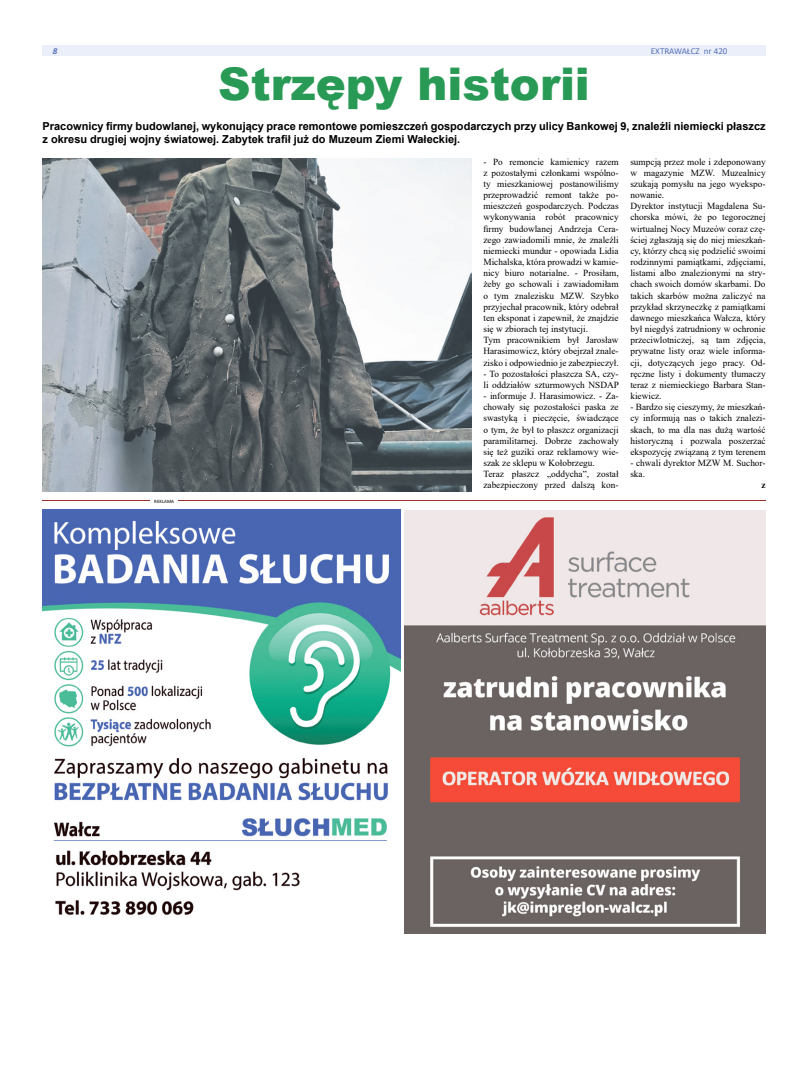
<style>
.page{position:relative;width:794px;height:1092px;background:#fff}
.page>*{position:absolute;margin:0;border:0;box-sizing:border-box;transform-origin:0 0}
.t1{font:900 45px "Arial";color:#299a55}
.t2{font:700 11px/13.2px "Arial";color:#000}
.t3{font:9.3px/11.2px "Times New Roman";color:#000}
.t4{font:700 9.3px "Times New Roman";color:#000}
.t5{font:9px "Calibri";color:#5570b6}
.t6{font:italic 700 9px "Calibri";color:#5b72b9}
.t7{font:5px "Calibri";color:#000}
</style>
<div class="page">
<div style="left:43px;top:45px;width:722px;height:11px;background:#ebeff9"></div>
<img style="left:43px;top:509px;width:358px;height:406px">
<hr style="left:43px;top:500px;width:722px;height:1px;background:#9e2e2d">
<hr style="left:151px;top:499px;width:27px;height:4px;background:#fff">
<img style="left:43px;top:158px;width:429px;height:333px">
<img style="left:404px;top:510px;width:361px;height:423px">
<p class="t6" style="left:53px;top:44px;width:6px">8</p>
<p class="t5" style="left:651px;top:44px;width:78px">EXTRAWAŁCZ nr 420</p>
<h1 class="t1" style="left:218px;top:51px;width:373px">Strzępy historii</h1>
<p class="t2" style="left:43px;top:120px;width:724px">Pracownicy firmy budowlanej, wykonujący prace remontowe pomieszczeń gospodarczych przy ulicy Bankowej 9, znaleźli niemiecki płaszcz z okresu drugiej wojny światowej. Zabytek trafił już do Muzeum Ziemi Wałeckiej.</p>
<p class="t3" style="left:483px;top:155px;width:137px">- Po remoncie kamienicy razem z pozostałymi członkami wspólno&shy;ty mieszkaniowej postanowiliśmy przeprowadzić remont także po&shy;mieszczeń gospodarczych. Podczas wykonywania robót pracownicy firmy budowlanej Andrzeja Cera&shy;zego zawiadomili mnie, że znaleźli niemiecki mundur - opowiada Lidia Michalska, która prowadzi w kamie&shy;nicy biuro notarialne. - Prosiłam, żeby go schowali i zawiadomiłam o tym znalezisku MZW. Szybko przyjechał pracownik, który odebrał ten eksponat i zapewnił, że znajdzie się w zbiorach tej instytucji.<br>Tym pracownikiem był Jarosław Harasimowicz, który obejrzał znale&shy;zisko i odpowiednio je zabezpieczył.</p>
<p class="t3" style="left:483px;top:368px;width:137px">- To pozostałości płaszcza SA, czy&shy;li oddziałów szturmowych NSDAP</p>
<p class="t3" style="left:483px;top:390px;width:137px">- informuje J. Harasimowicz. - Za&shy;chowały się pozostałości paska ze swastyką i pieczęcie, świadczące o tym, że był to płaszcz organizacji paramilitarnej. Dobrze zachowały się też guziki oraz reklamowy wie&shy;szak ze sklepu w Kołobrzegu.<br>Teraz płaszcz „oddycha”, został zabezpieczony przed dalszą kon-</p>
<p class="t3" style="left:630px;top:155px;width:137px">sumpcją przez mole i zdeponowany w magazynie MZW. Muzealnicy szukają pomysłu na jego wyekspo&shy;nowanie.<br>Dyrektor instytucji Magdalena Su&shy;chorska mówi, że po tegorocznej wirtualnej Nocy Muzeów coraz czę&shy;ściej zgłaszają się do niej mieszkań&shy;cy, którzy chcą się podzielić swoimi rodzinnymi pamiątkami, zdjęciami, listami albo znalezionymi na stry&shy;chach swoich domów skarbami. Do takich skarbów można zaliczyć na przykład skrzyneczkę z pamiątkami dawnego mieszkańca Wałcza, który był niegdyś zatrudniony w ochronie przeciwlotniczej, są tam zdjęcia, prywatne listy oraz wiele informa&shy;cji, dotyczących jego pracy. Od&shy;ręczne listy i dokumenty tłumaczy teraz z niemieckiego Barbara Stan&shy;kiewicz.</p>
<p class="t3" style="left:630px;top:401px;width:137px;text-align:justify">- Bardzo się cieszymy, że mieszkań&shy;cy informują nas o takich znalezi&shy;skach, to ma dla nas dużą wartość historyczną i pozwala poszerzać ekspozycję związaną z tym terenem</p>
<p class="t3" style="left:630px;top:457px;width:137px">- chwali dyrektor MZW M. Suchor&shy;ska.</p>
<p class="t4" style="left:761px;top:478px;width:6px">z</p>
<p class="t7" style="left:154px;top:497px;width:21px">REKLAMA</p>
</div>
